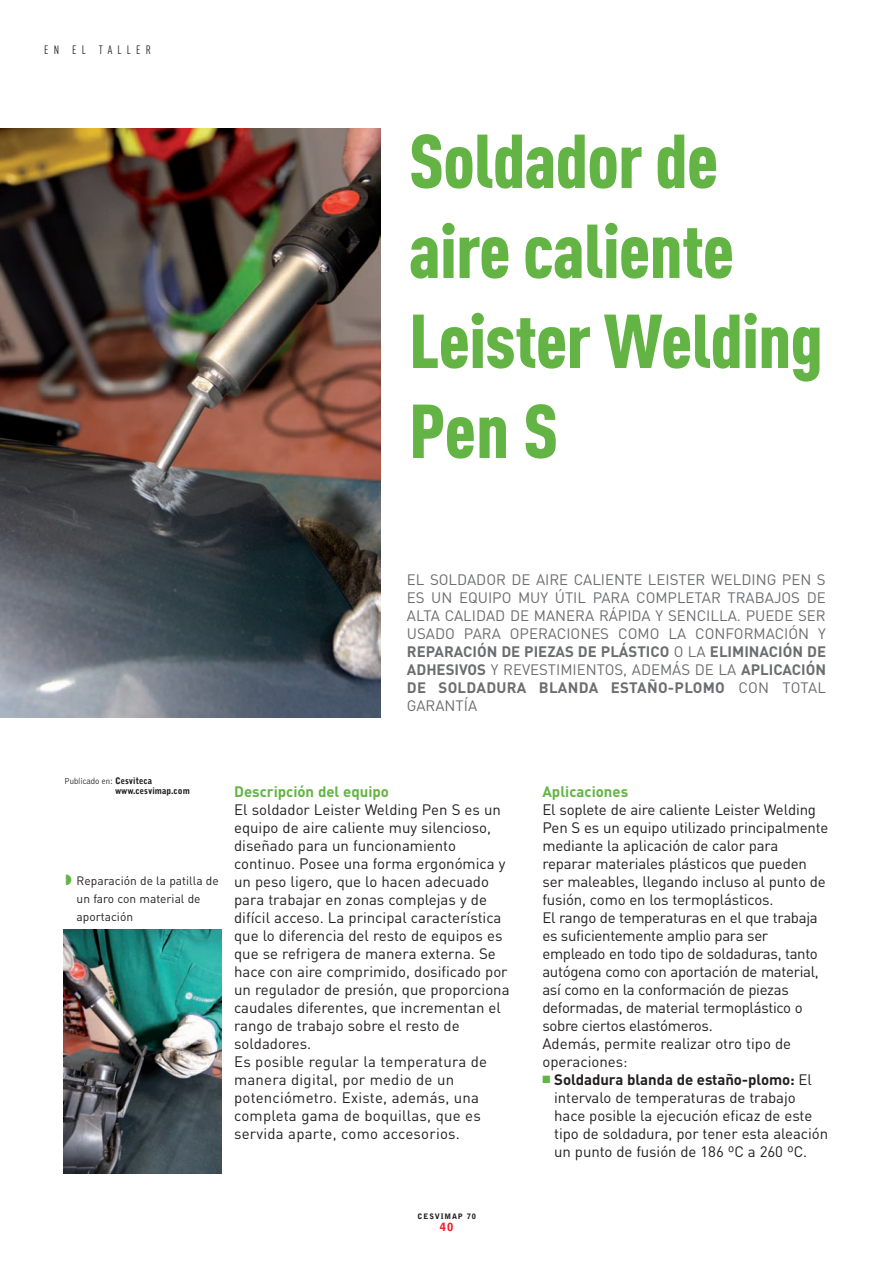
<style>
.page{position:relative;width:892px;height:1263px;background:#fff}
.page>*{position:absolute;margin:0;border:0;box-sizing:border-box;transform-origin:0 0}
.t1{font:75px/90px "DIN Cond Black Alternate";letter-spacing:-.01em;color:#63b445}
.t2{font:15px/18px "DIN";letter-spacing:-.005em;color:#231f20}
.t3{font:15px/18px "DIN";color:#6c6d70;text-align:justify}
.t4{font:700 15px "DIN";color:#63b445}
.t5{font:12px/18px "DIN";color:#231f20}
.t6{font:12px "DIN Cond";letter-spacing:.44em;color:#231f20}
.t7{font:900 11.25px "Bell Gothic";color:#ee1d23}
.t8{font:900 9px/10.6px "Bell Gothic";color:#231f20;scale:.96 1}
.t9{font:900 7.5px "Bell Gothic";letter-spacing:.115em;color:#231f20}
.s1{font-weight:700}
.s2{font-weight:300}
.s3{color:#63b445}
</style>
<div class="page">
<img style="left:0;top:128px;width:380px;height:589px">
<img style="left:64px;top:929px;width:158px;height:245px">
<p class="t6" style="left:44px;top:45px;width:108px">EN EL TALLER</p>
<h1 class="t1" style="left:409px;top:123px;width:415px">Soldador de aire caliente<br>Leister Welding<br>Pen S</h1>
<p class="t3" style="left:407px;top:572px;width:421px">EL SOLDADOR DE AIRE CALIENTE LEISTER WELDING PEN S ES UN EQUIPO MUY ÚTIL PARA COMPLETAR TRABAJOS DE ALTA CALIDAD DE MANERA RÁPIDA Y SENCILLA. PUEDE SER USADO PARA OPERACIONES COMO LA CONFORMACIÓN Y <span class="s1">REPARACIÓN DE PIEZAS DE PLÁSTICO</span> O LA <span class="s1">ELIMINACIÓN DE ADHESIVOS</span> Y REVESTIMIENTOS, ADEMÁS DE LA <span class="s1">APLICACIÓN DE SOLDADURA BLANDA ESTAÑO-PLOMO</span> CON TOTAL GARANTÍA</p>
<p class="t8" style="left:115px;top:775px;width:79px;text-indent:-51px"><span class="s2">Publicado en:</span> Cesviteca www.cesvimap.com</p>
<p class="t5" style="left:77px;top:873px;width:144px">Reparación de la patilla de un faro con material de aportación</p>
<p class="t4" style="left:234px;top:786px;width:156px">Descripción del equipo</p>
<p class="t2" style="left:234px;top:802px;width:277px">El soldador Leister Welding Pen S es un equipo de aire caliente muy silencioso, diseñado para un fun cionamiento continuo. Posee una forma ergonómica y un peso lige ro, que lo hacen adecuado para trabajar en zonas complejas y de difícil acceso. La principal caracte rística que lo diferencia del resto de equipos es que se refrigera de manera externa. Se hace con aire comprimi do, dosificado por un regulador de presión, que proporciona caudales diferentes, que incrementan el rango de trabajo sobre el resto de soldadores.<br>Es posible regular la temperatura de manera digital, por medio de un potenciómetro. Existe, además, una completa gama de boquillas, que es servida aparte, como accesorios.</p>
<p class="t9" style="left:418px;top:1212px;width:60px">CESVIMAP 70</p>
<p class="t7" style="left:440px;top:1220px;width:15px">40</p>
<p class="t4" style="left:542px;top:786px;width:87px">Aplicaciones</p>
<p class="t2" style="left:542px;top:802px;width:288px">El soplete de aire caliente Leister Welding Pen S es un equipo utiliza do principalmente mediante la aplicación de calor para reparar materiales plásticos que pueden ser maleables, llegando incluso al punto de fusión, como en los termoplásticos.<br>El rango de temperaturas en el que trabaja es suficientemente amplio para ser empleado en todo tipo de soldaduras, tanto autógena como con aportación de material, así co mo en la conformación de piezas deformadas, de material termoplástico o sobre ciertos elastómeros.<br>Además, permite realizar otro tipo de operaciones:</p>
<p class="t2" style="left:554px;top:1072px;width:275px;text-indent:-12px"><span class="s3">■</span> <span class="s1">Soldadura blanda de estaño-plomo:</span> El intervalo de temperaturas de trabajo hace posible la ejecu ción eficaz de este tipo de soldadura, por tener esta aleación un punto de fusión de 186 ºC a 260 ºC.</p>
</div>
